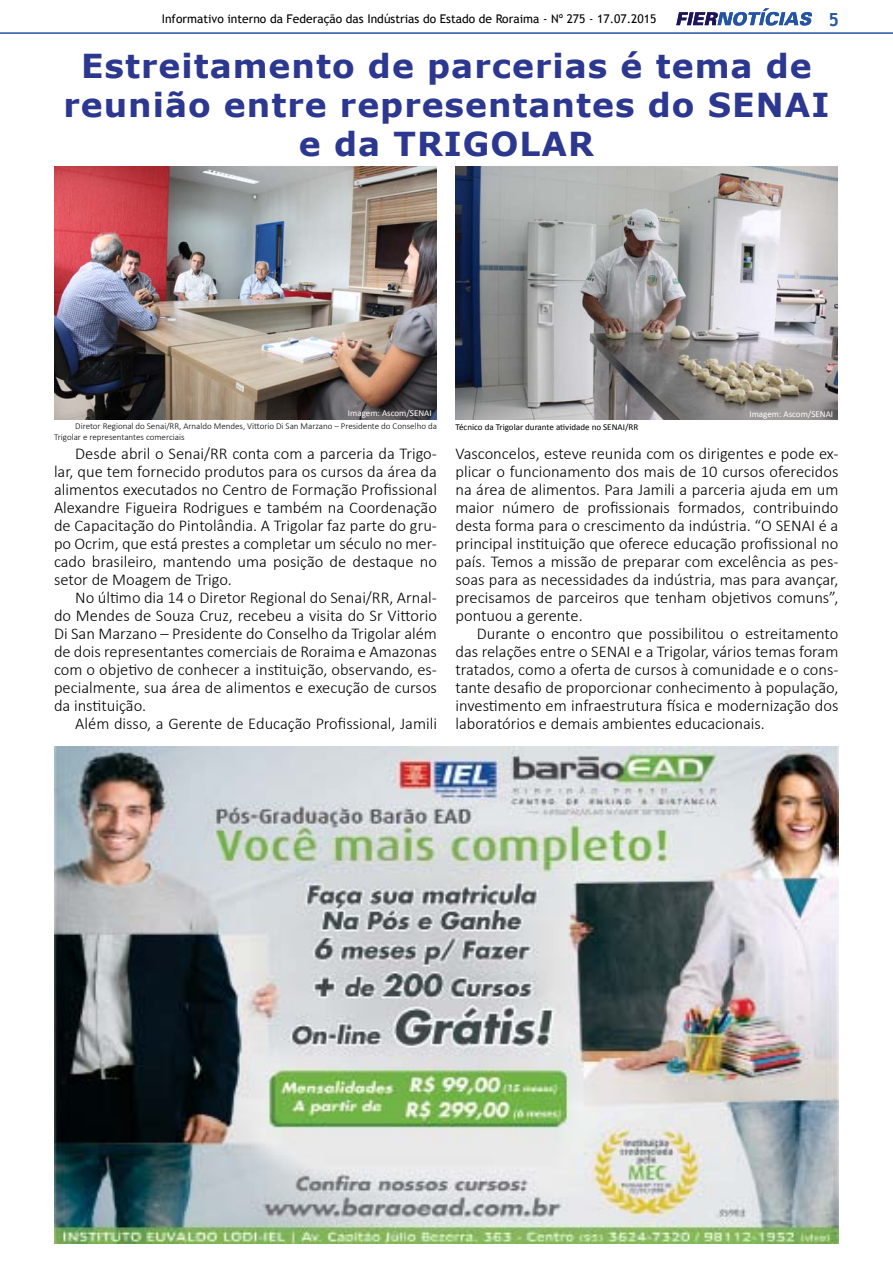
<style>
.page{position:relative;width:893px;height:1263px;background:#fff}
.page>*{position:absolute;margin:0;border:0;box-sizing:border-box;transform-origin:0 0}
.t1{font:700 33px/39px "Verdana";letter-spacing:.03em;color:#2c3790;text-align:center}
.t2{font:700 18px "Trebuchet MS";color:#2654a5}
.t3{font:300 16.5px/18px "Calibri";color:#000;text-align:justify}
.t4{font:12px "Trebuchet MS";color:#000}
.t5{font:300 9px/10.5px "Calibri";color:#000}
.t6{font:9px "Calibri";color:#000}
.t7{font:9px "Calibri";color:#fff}
</style>
<div class="page">
<svg style="left:676px;top:8px;width:136px;height:18px"></svg>
<hr style="left:0;top:32px;width:893px;height:2px;background:#2654a5">
<img style="left:54px;top:167px;width:383px;height:253px">
<img style="left:455px;top:167px;width:383px;height:253px">
<img style="left:54px;top:746px;width:784px;height:498px">
<p class="t4" style="left:162px;top:11px;width:496px">Informativo interno da Federação das Indústrias do Estado de Roraima - Nº 275 - 17.07.2015</p>
<p class="t2" style="left:828px;top:8px;width:12px">5</p>
<h1 class="t1" style="left:63px;top:46px;width:767px">Estreitamento de parcerias é tema de reunião entre representantes do SENAI e da TRIGOLAR</h1>
<p class="t7" style="left:348px;top:407px;width:85px">Imagem: Ascom/SENAI</p>
<p class="t3" style="left:54px;top:444px;width:384px;text-indent:21px">Desde abril o Senai/RR conta com a parceria da Trigo&shy;lar, que tem fornecido produtos para os cursos da área da alimentos executados no Centro de Formação Profissional Alexandre Figueira Rodrigues e também na Coordenação de Capacitação do Pintolândia. A Trigolar faz parte do gru&shy;po Ocrim, que está prestes a completar um século no mer&shy;cado brasileiro, mantendo uma posição de destaque no setor de Moagem de Trigo.</p>
<p class="t3" style="left:54px;top:588px;width:384px;text-indent:21px">No último dia 14 o Diretor Regional do Senai/RR, Arnal&shy;do Mendes de Souza Cruz, recebeu a visita do Sr Vittorio Di San Marzano – Presidente do Conselho da Trigolar além de dois representantes comerciais de Roraima e Amazonas com o objetivo de conhecer a instituição, observando, es&shy;pecialmente, sua área de alimentos e execução de cursos da instituição.</p>
<p class="t3" style="left:75px;top:714px;width:363px">Além disso, a Gerente de Educação Profissional, Jamili</p>
<p class="t5" style="left:54px;top:421px;width:384px;text-indent:21px">Diretor Regional do Senai/RR, Arnaldo Mendes, Vittorio Di San Marzano – Presidente do Conselho da<br>Trigolar e representantes comerciais</p>
<p class="t6" style="left:455px;top:421px;width:184px">Técnico da Trigolar durante atividade no SENAI/RR</p>
<p class="t7" style="left:749px;top:408px;width:85px">Imagem: Ascom/SENAI</p>
<p class="t3" style="left:455px;top:444px;width:384px">Vasconcelos, esteve reunida com os dirigentes e pode ex&shy;plicar o funcionamento dos mais de 10 cursos oferecidos na área de alimentos. Para Jamili a parceria ajuda em um maior número de profissionais formados, contribuindo desta forma para o crescimento da indústria. “O SENAI é a principal instituição que oferece educação profissional no país. Temos a missão de preparar com excelência as pes&shy;soas para as necessidades da indústria, mas para avançar, precisamos de parceiros que tenham objetivos comuns”, pontuou a gerente.</p>
<p class="t3" style="left:455px;top:624px;width:384px;text-indent:21px">Durante o encontro que possibilitou o estreitamento das relações entre o SENAI e a Trigolar, vários temas foram tratados, como a oferta de cursos à comunidade e o cons&shy;tante desafio de proporcionar conhecimento à população, investimento em infraestrutura física e modernização dos laboratórios e demais ambientes educacionais.</p>
</div>
